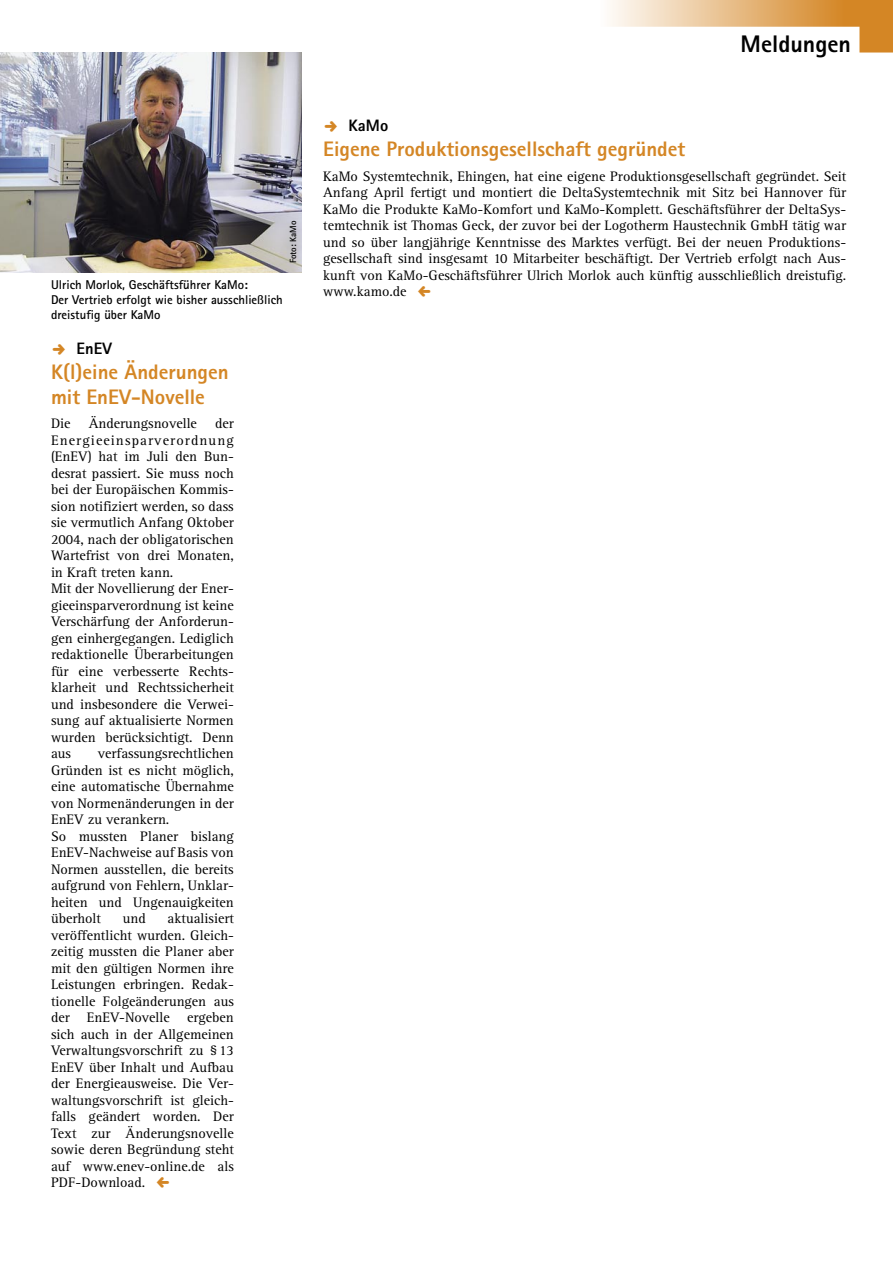
<style>
.page{position:relative;width:893px;height:1263px;background:#fff}
.page>*{position:absolute;margin:0;border:0;box-sizing:border-box;transform-origin:0 0}
.t1{font:800 24px "Rotis Sans Serif";color:#000}
.T05b_Über_4sp{font:800 21px/24.8px "Rotis Sans Serif";color:#d48625}
.T05a_Dach_4sp{font:800 16.5px "Rotis Sans Serif";letter-spacing:.005em;color:#000}
.T01b_Grund_n_ZÜ{font:14.25px/16.5px "Rotis Serif";color:#000;text-align:justify}
.T02_BU_Autor{font:700 12.75px/15px "Rotis Sans Serif";color:#000}
.T07a_Foto{font:700 9px "Rotis Sans Serif";color:#000}
</style>
<div class="page">
<img style="left:0;top:52px;width:302px;height:220px">
<svg style="left:610px;top:0;width:283px;height:53px"></svg>
<p class="T02_BU_Autor" style="left:51px;top:277px;width:233px">Ulrich Morlok, Geschäftsführer KaMo:<br>Der Vertrieb erfolgt wie bisher ausschließlich dreistufig über KaMo</p>
<p class="T07a_Foto" style="left:288px;top:263px;width:44px;rotate:-90deg">Foto: KaMo</p>
<p class="T05a_Dach_4sp" style="left:76px;top:338px;width:37px">EnEV</p>
<p class="T05b_Über_4sp" style="left:51px;top:359px;width:179px">K(l)eine Änderungen mit EnEV-Novelle</p>
<p class="T01b_Grund_n_ZÜ" style="left:51px;top:416px;width:21px">Die</p>
<p class="T01b_Grund_n_ZÜ" style="left:89px;top:416px;width:110px">Änderungsnovelle</p>
<p class="T01b_Grund_n_ZÜ" style="left:51px;top:416px;width:184px;text-indent:164px">der Energieeinsparverordnung (EnEV) hat im Juli den Bun&shy;desrat passiert. Sie muss noch bei der Europäischen Kommis&shy;sion notifiziert werden, so dass sie vermutlich Anfang Oktober 2004, nach der obligatorischen Wartefrist von drei Monaten, in Kraft treten kann.</p>
<p class="T01b_Grund_n_ZÜ" style="left:51px;top:581px;width:184px">Mit der Novellierung der Ener&shy;gieeinsparverordnung ist keine Verschärfung der Anforderun&shy;gen einhergegangen. Lediglich redaktionelle Überarbeitungen für eine verbesserte Rechts&shy;klarheit und Rechtssicherheit und insbesondere die Verwei&shy;sung auf aktualisierte Normen wurden berücksichtigt. Denn aus</p>
<p class="T01b_Grund_n_ZÜ" style="left:51px;top:746px;width:184px;text-indent:47px">verfassungsrechtlichen Gründen ist es nicht möglich, eine automatische Übernahme von Normenänderungen in der EnEV zu verankern.</p>
<p class="T01b_Grund_n_ZÜ" style="left:51px;top:828px;width:184px">So mussten Planer bislang EnEV-Nachweise auf Basis von Normen ausstellen, die bereits aufgrund von Fehlern, Unklar&shy;heiten und Ungenauigkeiten überholt</p>
<p class="T01b_Grund_n_ZÜ" style="left:51px;top:911px;width:184px;text-indent:117px">aktualisiert veröffentlicht wurden. Gleich&shy;zeitig mussten die Planer aber mit den gültigen Normen ihre Leistungen erbringen. Redak&shy;tionelle Folgeänderungen aus der EnEV-Novelle ergeben sich auch in der Allgemeinen Verwaltungsvorschrift zu § 13<br>EnEV über Inhalt und Aufbau der Energieausweise. Die Ver&shy;waltungsvorschrift ist gleich&shy;falls geändert worden. Der Text zur Änderungsnovelle sowie deren Begründung steht auf www.enev-online.de als PDF-Download.</p>
<p class="T01b_Grund_n_ZÜ" style="left:123px;top:911px;width:24px">und</p>
<p class="t1" style="left:741px;top:29px;width:112px">Meldungen</p>
<p class="T05a_Dach_4sp" style="left:349px;top:115px;width:41px">KaMo</p>
<p class="T05b_Über_4sp" style="left:323px;top:136px;width:364px">Eigene Produktionsgesellschaft gegründet</p>
<p class="T01b_Grund_n_ZÜ" style="left:323px;top:168px;width:525px">KaMo Systemtechnik, Ehingen, hat eine eigene Produktionsgesellschaft gegründet. Seit Anfang April fertigt und montiert die DeltaSystemtechnik mit Sitz bei Hannover für KaMo die Produkte KaMo-Komfort und KaMo-Komplett. Geschäftsführer der DeltaSys&shy;temtechnik ist Thomas Geck, der zuvor bei der Logotherm Haustechnik GmbH tätig war und so über langjährige Kenntnisse des Marktes verfügt. Bei der neuen Produktions&shy;gesellschaft sind insgesamt 10 Mitarbeiter beschäftigt. Der Vertrieb erfolgt nach Aus&shy;kunft von KaMo-Geschäftsführer Ulrich Morlok auch künftig ausschließlich dreistufig. www.kamo.de</p>
</div>
